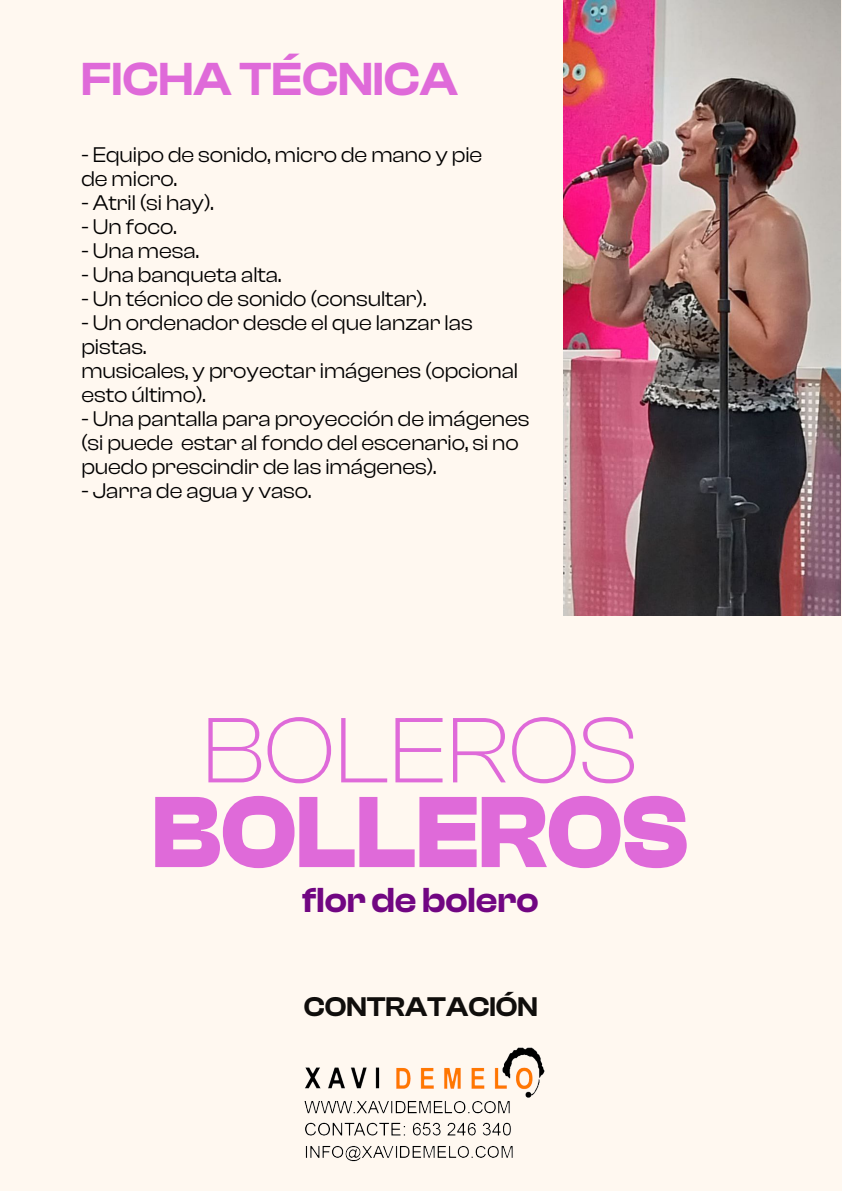
<style>
.page{position:relative;width:842px;height:1191px;background:#fff}
.page>*{position:absolute;margin:0;border:0;box-sizing:border-box;transform-origin:0 0}
.t1{font:700 104.6px "Clash Display";color:#df6ad9;scale:.92 1}
.t2{font:300 96px "Clash Display";color:#df6ad9}
.t3{font:600 48px "Clash Display";color:#df6ad9}
.t4{font:600 36px "Clash Display";color:#710682}
.t5{font:600 28px "Clash Display";color:#100e0c}
.t6{font:22px/24px "Clash Display";color:#000}
</style>
<div class="page">
<div style="left:0;top:0;width:841px;height:1190px;background:#fff8f0"></div>
<img style="left:563px;top:1px;width:277px;height:614px">
<img style="left:304px;top:1047px;width:241px;height:115px">
<h3 class="t3" style="left:81px;top:52px;width:378px">FICHA TÉCNICA</h3>
<p class="t6" style="left:81px;top:143px;width:402px">- Equipo de sonido, micro de mano y pie de micro.</p>
<p class="t6" style="left:81px;top:191px;width:134px">- Atril (si hay).</p>
<p class="t6" style="left:81px;top:215px;width:97px">- Un foco.</p>
<p class="t6" style="left:81px;top:239px;width:119px">- Una mesa.</p>
<p class="t6" style="left:81px;top:263px;width:201px">- Una banqueta alta.</p>
<p class="t6" style="left:81px;top:287px;width:346px">- Un técnico de sonido (consultar).</p>
<p class="t6" style="left:81px;top:311px;width:438px">- Un ordenador desde el que lanzar las pistas.<br>musicales, y proyectar imágenes (opcional esto último).</p>
<p class="t6" style="left:81px;top:406px;width:449px">- Una pantalla para proyección de imágenes (si puede estar al fondo del escenario, si no puedo prescindir de las imágenes).</p>
<p class="t6" style="left:81px;top:478px;width:231px">- Jarra de agua y vaso.</p>
<h2 class="t2" style="left:203px;top:697px;width:436px">BOLEROS</h2>
<h1 class="t1" style="left:152px;top:774px;width:584px">BOLLEROS</h1>
<h3 class="t4" style="left:302px;top:880px;width:238px">flor de bolero</h3>
<p class="t5" style="left:303px;top:991px;width:235px">CONTRATACIÓN</p>
</div>
